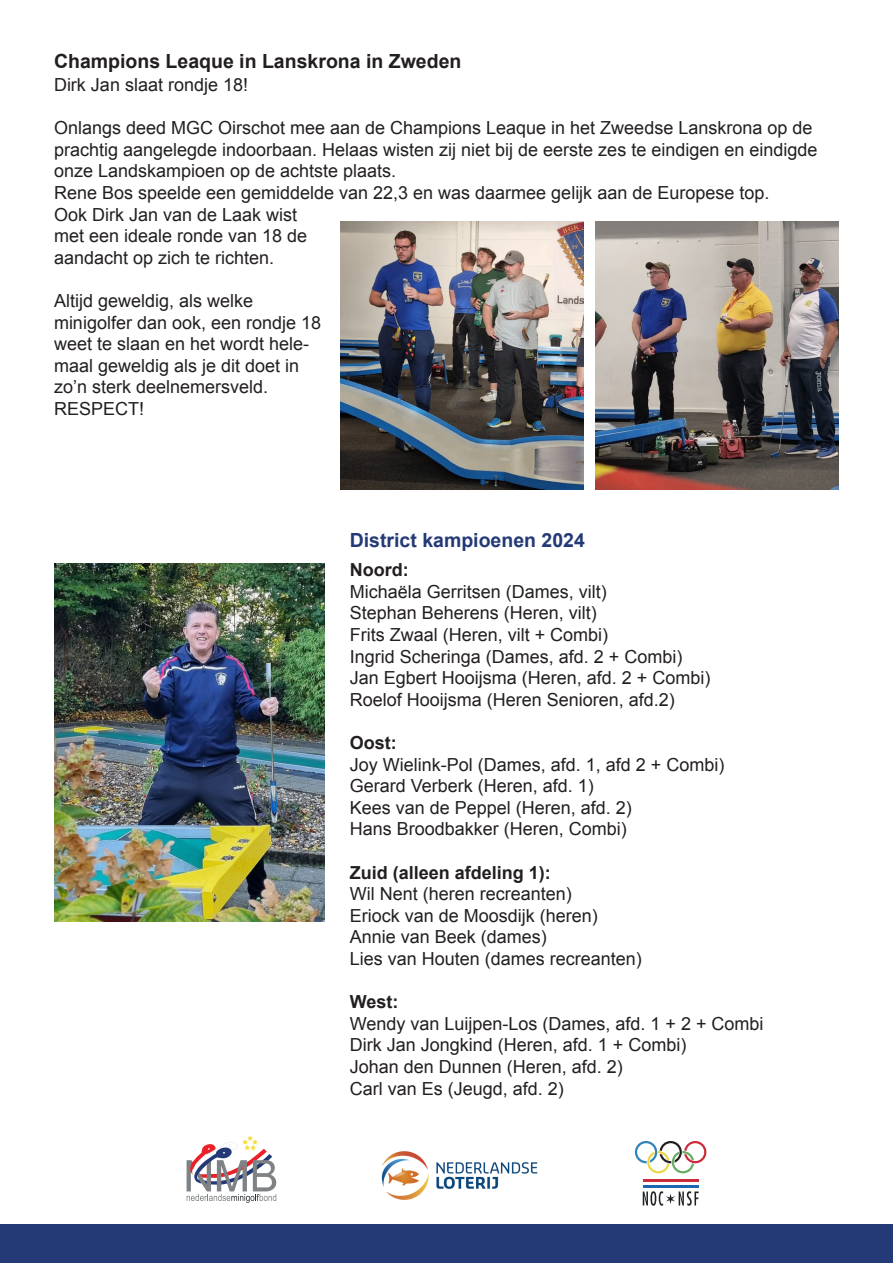
<style>
.page{position:relative;width:893px;height:1263px;background:#fff}
.page>*{position:absolute;margin:0;border:0;box-sizing:border-box;transform-origin:0 0}
.Titel{font:700 19.5px "Arial";color:#231f20}
.Titel-2{font:700 19.5px "Arial";color:#243a76}
.Standaard{font:18px/21.6px "Arial";color:#231f20}
.Standaard-2{font:700 18px "Arial";color:#231f20}
</style>
<div class="page">
<div style="left:0;top:1225px;width:893px;height:38px;background:#243a76"></div>
<svg style="left:635px;top:1141px;width:71px;height:32px"></svg>
<svg style="left:643px;top:1191px;width:56px;height:15px"></svg>
<hr style="left:643px;top:1179px;width:56px;height:3px;background:#cb2c3a">
<hr style="left:643px;top:1185px;width:56px;height:2px;background:#1a66b2">
<img style="left:381px;top:1151px;width:157px;height:49px">
<svg style="left:187px;top:1135px;width:90px;height:68px"></svg>
<img style="left:341px;top:221px;width:243px;height:269px">
<img style="left:596px;top:221px;width:243px;height:269px">
<img style="left:54px;top:563px;width:270px;height:359px">
<p class="Titel" style="left:54px;top:49px;width:409px">Champions Leaque in Lanskrona in Zweden</p>
<p class="Standaard" style="left:54px;top:74px;width:196px">Dirk Jan slaat rondje 18!</p>
<p class="Standaard" style="left:54px;top:117px;width:765px">Onlangs deed MGC Oirschot mee aan de Champions Leaque in het Zweedse Lanskrona op de prachtig aangelegde indoorbaan. Helaas wisten zij niet bij de eerste zes te eindigen en eindigde onze Landskampioen op de achtste plaats.</p>
<p class="Standaard" style="left:54px;top:182px;width:717px">Rene Bos speelde een gemiddelde van 22,3 en was daarmee gelijk aan de Europese top.</p>
<p class="Standaard" style="left:54px;top:204px;width:255px">Ook Dirk Jan van de Laak wist met een ideale ronde van 18 de</p>
<p class="Standaard" style="left:54px;top:247px;width:222px">aandacht op zich te richten.</p>
<p class="Standaard" style="left:54px;top:290px;width:201px">Altijd geweldig, als welke</p>
<p class="Standaard" style="left:54px;top:312px;width:269px">minigolfer dan ook, een rondje 18 weet te slaan en het wordt hele&shy;maal geweldig als je dit doet in zo’n sterk deelnemersveld.</p>
<p class="Standaard" style="left:54px;top:398px;width:92px">RESPECT!</p>
<p class="Titel-2" style="left:350px;top:527px;width:237px">District kampioenen 2024</p>
<p class="Standaard-2" style="left:350px;top:558px;width:60px">Noord:</p>
<p class="Standaard" style="left:350px;top:581px;width:259px">Michaëla Gerritsen (Dames, vilt)</p>
<p class="Standaard" style="left:350px;top:602px;width:249px">Stephan Beherens (Heren, vilt)</p>
<p class="Standaard" style="left:350px;top:624px;width:260px">Frits Zwaal (Heren, vilt + Combi)</p>
<p class="Standaard" style="left:350px;top:646px;width:334px">Ingrid Scheringa (Dames, afd. 2 + Combi)</p>
<p class="Standaard" style="left:350px;top:667px;width:362px">Jan Egbert Hooijsma (Heren, afd. 2 + Combi)</p>
<p class="Standaard" style="left:350px;top:689px;width:327px">Roelof Hooijsma (Heren Senioren, afd.2)</p>
<p class="Standaard-2" style="left:350px;top:731px;width:48px">Oost:</p>
<p class="Standaard" style="left:350px;top:754px;width:376px">Joy Wielink-Pol (Dames, afd. 1, afd 2 + Combi)</p>
<p class="Standaard" style="left:350px;top:775px;width:246px">Gerard Verberk (Heren, afd. 1)</p>
<p class="Standaard" style="left:350px;top:797px;width:284px">Kees van de Peppel (Heren, afd. 2)</p>
<p class="Standaard" style="left:350px;top:818px;width:279px">Hans Broodbakker (Heren, Combi)</p>
<p class="Standaard-2" style="left:350px;top:860px;width:203px">Zuid (alleen afdeling 1):</p>
<p class="Standaard" style="left:350px;top:883px;width:224px">Wil Nent (heren recreanten)</p>
<p class="Standaard" style="left:350px;top:905px;width:250px">Eriock van de Moosdijk (heren)</p>
<p class="Standaard" style="left:350px;top:926px;width:199px">Annie van Beek (dames)</p>
<p class="Standaard" style="left:350px;top:948px;width:294px">Lies van Houten (dames recreanten)</p>
<p class="Standaard-2" style="left:350px;top:990px;width:50px">West:</p>
<p class="Standaard" style="left:350px;top:1013px;width:415px">Wendy van Luijpen-Los (Dames, afd. 1 + 2 + Combi</p>
<p class="Standaard" style="left:350px;top:1034px;width:338px">Dirk Jan Jongkind (Heren, afd. 1 + Combi)</p>
<p class="Standaard" style="left:350px;top:1056px;width:275px">Johan den Dunnen (Heren, afd. 2)</p>
<p class="Standaard" style="left:350px;top:1078px;width:216px">Carl van Es (Jeugd, afd. 2)</p>
</div>
